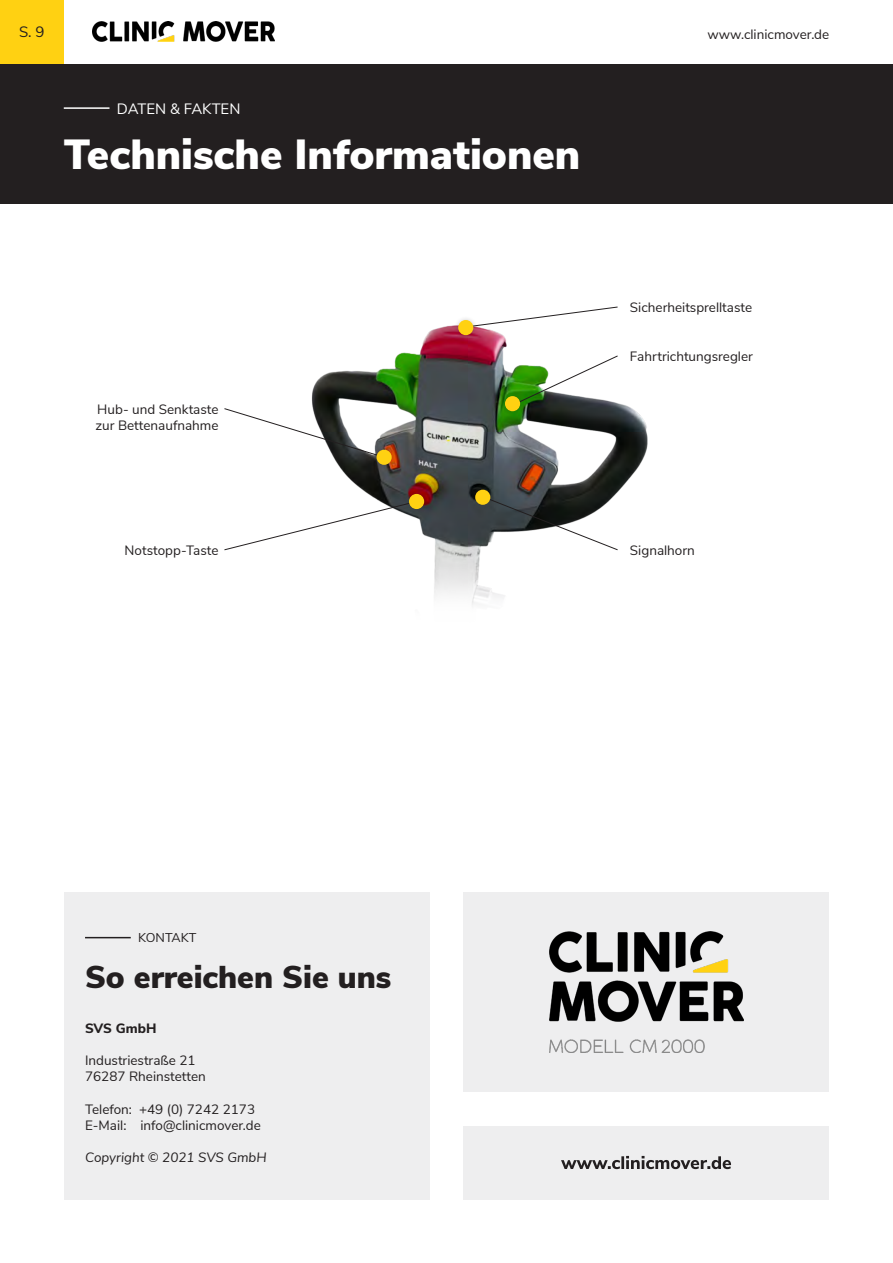
<style>
.page{position:relative;width:893px;height:1263px;background:#fff}
.page>*{position:absolute;margin:0;border:0;box-sizing:border-box;transform-origin:0 0}
.t1{font:900 42px "Nunito Sans";color:#fff}
.t2{font:900 31.5px "Nunito Sans";color:#231f20}
.t3{font:15px "Nunito Sans";color:#fff}
.t4{font:15px "Nunito Sans";color:#231f20}
.t5{font:13.5px/16.2px "Nunito Sans";color:#231f20}
.t6{font:italic 13.5px "Nunito Sans";color:#231f20}
.t7{font:800 13.5px "Nunito Sans";color:#231f20}
.t8{font:12.75px "Nunito Sans";color:#231f20}
</style>
<div class="page">
<div style="left:0;top:0;width:64px;height:64px;background:#ffd112"></div>
<img style="left:92px;top:22px;width:183px;height:20px">
<div style="left:0;top:64px;width:893px;height:139px;background:#231f20"></div>
<hr style="left:64px;top:107px;width:45px;height:2px;background:#fff">
<img style="left:311px;top:306px;width:337px;height:299px">
<svg style="left:461px;top:307px;width:157px;height:21px"></svg>
<svg style="left:484px;top:497px;width:134px;height:53px"></svg>
<svg style="left:224px;top:501px;width:193px;height:49px"></svg>
<svg style="left:224px;top:408px;width:161px;height:50px"></svg>
<svg style="left:515px;top:355px;width:103px;height:49px"></svg>
<div style="left:453px;top:315px;width:25px;height:25px;background:#231f20;opacity:.24"></div>
<div style="left:458px;top:320px;width:15px;height:15px;background:#ffd112;border-radius:50%"></div>
<div style="left:500px;top:391px;width:25px;height:25px;background:#231f20;opacity:.24"></div>
<div style="left:505px;top:396px;width:15px;height:15px;background:#ffd112;border-radius:50%"></div>
<div style="left:372px;top:445px;width:24px;height:24px;background:#231f20;opacity:.24"></div>
<div style="left:377px;top:450px;width:15px;height:15px;background:#ffd112;border-radius:50%"></div>
<div style="left:404px;top:489px;width:25px;height:25px;background:#231f20;opacity:.24"></div>
<div style="left:409px;top:494px;width:15px;height:15px;background:#ffd112;border-radius:50%"></div>
<div style="left:470px;top:485px;width:25px;height:24px;background:#231f20;opacity:.24"></div>
<div style="left:475px;top:490px;width:15px;height:15px;background:#ffd112;border-radius:50%"></div>
<div style="left:64px;top:892px;width:365px;height:307px;background:#eeeeef"></div>
<div style="left:463px;top:892px;width:366px;height:200px;background:#eeeeef"></div>
<div style="left:463px;top:1126px;width:366px;height:73px;background:#eeeeef"></div>
<img style="left:549px;top:932px;width:194px;height:120px">
<hr style="left:85px;top:937px;width:46px;height:1px;background:#231f20">
<svg style="left:561px;top:1156px;width:170px;height:13px"></svg>
<p class="t4" style="left:19px;top:21px;width:27px">S. 9</p>
<p class="t5" style="left:707px;top:25px;width:123px">www.clinicmover.de</p>
<p class="t3" style="left:117px;top:97px;width:125px">DATEN &amp; FAKTEN</p>
<h1 class="t1" style="left:64px;top:123px;width:518px">Technische Informationen</h1>
<p class="t5" style="left:95px;top:400px;width:125px">Hub- und Senktaste zur Bettenaufnahme</p>
<p class="t5" style="left:125px;top:541px;width:95px">Notstopp-Taste</p>
<p class="t5" style="left:630px;top:298px;width:124px">Sicherheitsprelltaste</p>
<p class="t5" style="left:630px;top:347px;width:124px">Fahrtrichtungsregler</p>
<p class="t5" style="left:630px;top:541px;width:66px">Signalhorn</p>
<p class="t8" style="left:138px;top:928px;width:60px">KONTAKT</p>
<h2 class="t2" style="left:85px;top:954px;width:308px">So erreichen Sie uns</h2>
<p class="t7" style="left:85px;top:1018px;width:73px">SVS GmbH</p>
<p class="t5" style="left:85px;top:1051px;width:122px">Industriestraße 21<br>76287 Rheinstetten</p>
<p class="t5" style="left:85px;top:1100px;width:177px">Telefon: +49 (0) 7242 2173<br>E-Mail: info@clinicmover.de</p>
<p class="t6" style="left:85px;top:1147px;width:183px">Copyright © 2021 SVS GmbH</p>
</div>
